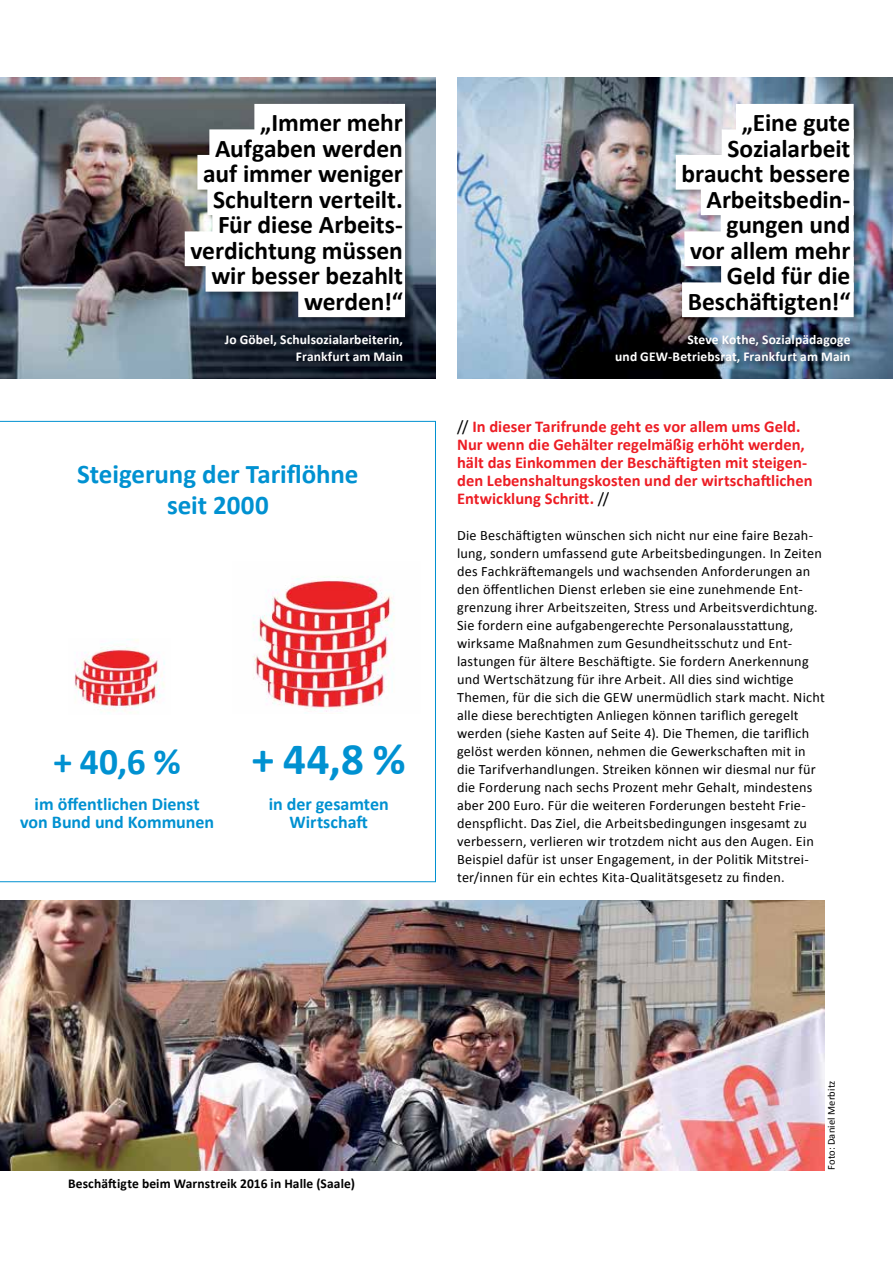
<style>
.page{position:relative;width:893px;height:1263px;background:#fff}
.page>*{position:absolute;margin:0;border:0;box-sizing:border-box;transform-origin:0 0}
.t1{font:700 45px "Calibri";color:#0091d1}
.t2{font:700 37.5px "Calibri";color:#0091d1}
.t3{font:700 27px/31.5px "Calibri";letter-spacing:-.005em;color:#0091d1;text-align:center}
.t4{font:700 25.5px/25.5px "Calibri";letter-spacing:-.005em;color:#000;text-align:right}
.t5{font:700 18px/18px "Calibri";color:#0091d1;text-align:center}
.t6{font:700 16.5px/18px "Calibri";color:#ed1d24}
.t7{font:14.25px/18px "Calibri";letter-spacing:.015em;color:#000}
.t8{font:700 13.5px/16.5px "Calibri";letter-spacing:.01em;color:#fff;text-align:right}
.t9{font:700 13.5px "Calibri";letter-spacing:.01em;color:#000}
.t10{font:10.5px "Calibri";letter-spacing:.015em;color:#000}
.s1{font-weight:400;color:#000}
</style>
<div class="page">
<img style="left:0;top:900px;width:825px;height:270px">
<img style="left:0;top:77px;width:436px;height:301px">
<img style="left:457px;top:77px;width:436px;height:301px">
<div style="left:183px;top:102px;width:230px;height:266px;background:#000;opacity:.35"></div>
<div style="left:254px;top:104px;width:151px;height:35px;background:#fff"></div>
<div style="left:209px;top:129px;width:196px;height:35px;background:#fff"></div>
<div style="left:197px;top:155px;width:208px;height:35px;background:#fff"></div>
<div style="left:207px;top:180px;width:198px;height:35px;background:#fff"></div>
<div style="left:212px;top:206px;width:193px;height:35px;background:#fff"></div>
<div style="left:185px;top:231px;width:220px;height:35px;background:#fff"></div>
<div style="left:206px;top:257px;width:199px;height:35px;background:#fff"></div>
<div style="left:298px;top:282px;width:107px;height:35px;background:#fff"></div>
<div style="left:614px;top:102px;width:247px;height:268px;background:#000;opacity:.35"></div>
<div style="left:736px;top:104px;width:118px;height:35px;background:#fff"></div>
<div style="left:722px;top:129px;width:132px;height:35px;background:#fff"></div>
<div style="left:676px;top:155px;width:178px;height:35px;background:#fff"></div>
<div style="left:701px;top:180px;width:153px;height:35px;background:#fff"></div>
<div style="left:721px;top:206px;width:133px;height:35px;background:#fff"></div>
<div style="left:684px;top:231px;width:170px;height:35px;background:#fff"></div>
<div style="left:721px;top:257px;width:133px;height:35px;background:#fff"></div>
<div style="left:682px;top:282px;width:172px;height:35px;background:#fff"></div>
<svg style="left:0;top:421px;width:436px;height:461px"></svg>
<img style="left:68px;top:639px;width:102px;height:75px">
<svg style="left:233px;top:561px;width:188px;height:152px"></svg>
<h3 class="t4" style="left:191px;top:110px;width:214px">„Immer mehr<br>Aufgaben werden auf immer weniger<br>Schultern verteilt.<br>Für diese Arbeits&shy;verdichtung müssen wir besser bezahlt werden!“</h3>
<p class="t8" style="left:225px;top:331px;width:180px">Jo Göbel, Schulsozialarbeiterin,<br>Frankfurt am Main</p>
<h3 class="t3" style="left:77px;top:458px;width:283px">Steigerung der Tariflöhne seit 2000</h3>
<h2 class="t2" style="left:54px;top:738px;width:129px">+ 40,6 %</h2>
<p class="t5" style="left:20px;top:795px;width:196px">im öffentlichen Dienst von Bund und Kommunen</p>
<h1 class="t1" style="left:252px;top:730px;width:155px">+ 44,8 %</h1>
<p class="t5" style="left:269px;top:795px;width:122px">in der gesamten<br>Wirtschaft</p>
<h3 class="t4" style="left:681px;top:110px;width:170px">„Eine gute<br>Sozialarbeit braucht bessere<br>Arbeitsbedin&shy;gungen und<br>vor allem mehr<br>Geld für die<br>Beschäftigten!“</h3>
<p class="t8" style="left:615px;top:331px;width:237px">Steve Kothe, Sozialpädagoge<br>und GEW-Betriebsrat, Frankfurt am Main</p>
<p class="t6" style="left:457px;top:418px;width:357px"><span class="s1">//</span> In dieser Tarifrunde geht es vor allem ums Geld.<br>Nur wenn die Gehälter regelmäßig erhöht werden, hält das Einkommen der Beschäftigten mit steigen&shy;den Lebenshaltungskosten und der wirtschaftlichen Entwicklung Schritt. <span class="s1">//</span></p>
<p class="t7" style="left:457px;top:526px;width:369px">Die Beschäftigten wünschen sich nicht nur eine faire Bezah&shy;lung, sondern umfassend gute Arbeitsbedingungen. In Zeiten des Fachkräftemangels und wachsenden Anforderungen an den öffentlichen Dienst erleben sie eine zunehmende Ent&shy;grenzung ihrer Arbeitszeiten, Stress und Arbeitsverdichtung.<br>Sie fordern eine aufgabengerechte Personalausstattung, wirksame Maßnahmen zum Gesundheitsschutz und Ent&shy;lastungen für ältere Beschäftigte. Sie fordern Anerkennung und Wertschätzung für ihre Arbeit. All dies sind wichtige Themen, für die sich die GEW unermüdlich stark macht. Nicht alle diese berechtigten Anliegen können tariflich geregelt werden (siehe Kasten auf Seite 4). Die Themen, die tariflich gelöst werden können, nehmen die Gewerkschaften mit in die Tarifverhandlungen. Streiken können wir diesmal nur für die Forderung nach sechs Prozent mehr Gehalt, mindestens aber 200 Euro. Für die weiteren Forderungen besteht Frie&shy;denspflicht. Das Ziel, die Arbeitsbedingungen insgesamt zu verbessern, verlieren wir trotzdem nicht aus den Augen. Ein Beispiel dafür ist unser Engagement, in der Politik Mitstrei&shy;ter/innen für ein echtes Kita-Qualitätsgesetz zu finden.</p>
<p class="t9" style="left:68px;top:1175px;width:288px">Beschäftigte beim Warnstreik 2016 in Halle (Saale)</p>
<p class="t10" style="left:825px;top:1170px;width:91px;rotate:-90deg">Foto: Daniel Merbitz</p>
</div>
